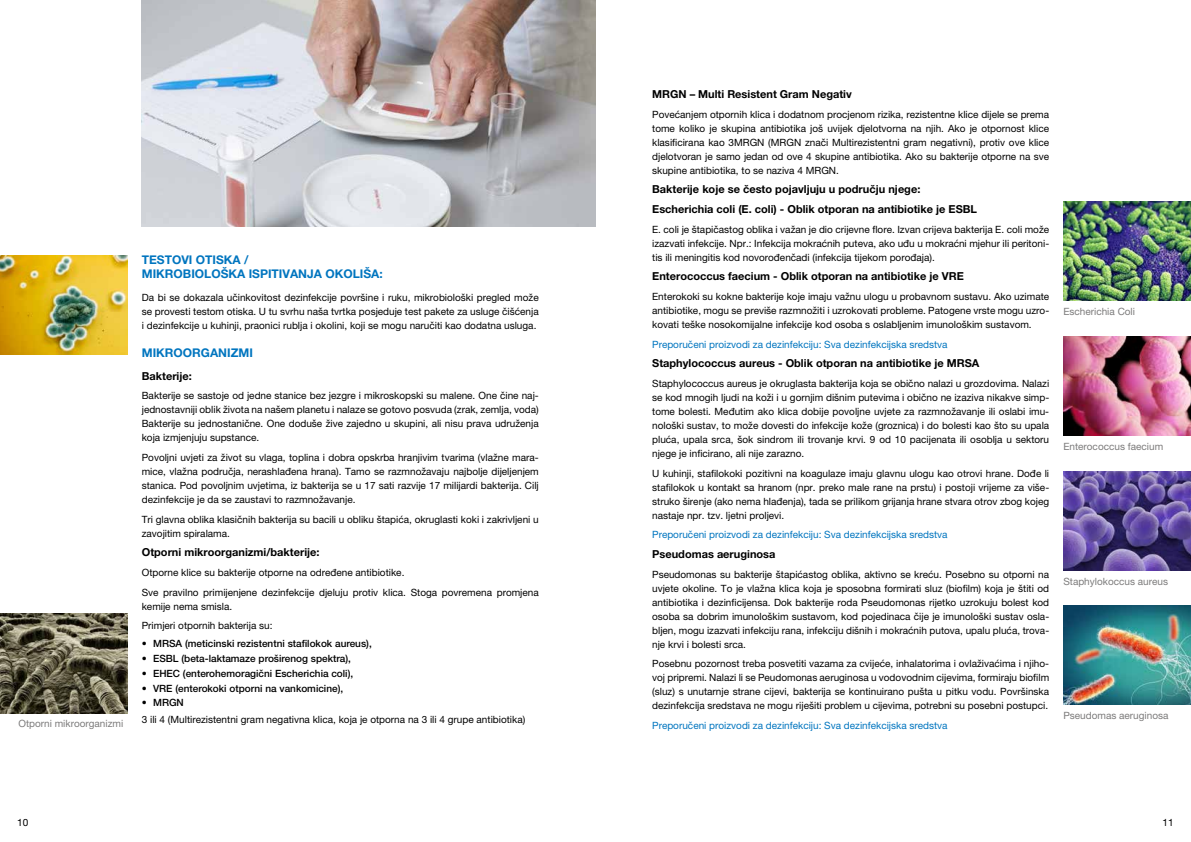
<style>
.page{position:relative;width:1191px;height:842px;background:#fff}
.page>*{position:absolute;margin:0;border:0;box-sizing:border-box;transform-origin:0 0}
.t1{font:700 12px/14.4px "Helvetica Neue LT Pro";color:#0075bf}
.t2{font:700 11px/19.7px "Helvetica Neue LT Pro";color:#000}
.t3{font:10px/14px "Helvetica Neue LT Pro";color:#000;text-align:justify}
.t4{font:10px "Helvetica Neue LT Pro";color:#0075bf}
.t5{font:500 10px "Helvetica Neue LT Pro";color:#000}
.t6{font:10px "Helvetica Neue LT Pro";color:#7c7b7b}
</style>
<div class="page">
<img style="left:142px;top:0;width:453px;height:227px">
<img style="left:0;top:255px;width:128px;height:99px">
<img style="left:0;top:614px;width:128px;height:99px">
<img style="left:1063px;top:202px;width:128px;height:99px">
<img style="left:1063px;top:471px;width:128px;height:99px">
<img style="left:1063px;top:336px;width:128px;height:100px">
<img style="left:1063px;top:606px;width:128px;height:99px">
<p class="t6" style="left:18px;top:718px;width:106px">Otporni mikroorganizmi</p>
<p class="t1" style="left:142px;top:252px;width:242px">TESTOVI OTISKA /<br>MIKROBIOLOŠKA ISPITIVANJA OKOLIŠA:</p>
<p class="t3" style="left:142px;top:290px;width:398px">Da bi se dokazala učinkovitost dezinfekcije površine i ruku, mikrobiološki pregled može se provesti testom otiska. U tu svrhu naša tvrtka posjeduje test pakete za usluge čišćenja i dezinfekcije u kuhinji, praonici rublja i okolini, koji se mogu naručiti kao dodatna usluga.</p>
<p class="t1" style="left:142px;top:345px;width:113px">MIKROORGANIZMI</p>
<p class="t2" style="left:142px;top:366px;width:52px">Bakterije:</p>
<p class="t3" style="left:142px;top:389px;width:398px">Bakterije se sastoje od jedne stanice bez jezgre i mikroskopski su malene. One čine naj&shy;jednostavniji oblik života na našem planetu i nalaze se gotovo posvuda (zrak, zemlja, voda)<br>Bakterije su jednostanične. One doduše žive zajedno u skupini, ali nisu prava udruženja koja izmjenjuju supstance.</p>
<p class="t3" style="left:142px;top:450px;width:398px">Povoljni uvjeti za život su vlaga, toplina i dobra opskrba hranjivim tvarima (vlažne mara&shy;mice, vlažna područja, nerashlađena hrana). Tamo se razmnožavaju najbolje dijeljenjem stanica. Pod povoljnim uvjetima, iz bakterija se u 17 sati razvije 17 milijardi bakterija. Cilj dezinfekcije je da se zaustavi to razmnožavanje.</p>
<p class="t3" style="left:142px;top:512px;width:398px">Tri glavna oblika klasičnih bakterija su bacili u obliku štapića, okruglasti koki i zakrivljeni u zavojitim spiralama.</p>
<p class="t2" style="left:142px;top:542px;width:179px">Otporni mikroorganizmi/bakterije:</p>
<p class="t3" style="left:142px;top:562px;width:398px;line-height:19.7px">Otporne klice su bakterije otporne na određene antibiotike.<br>Sve pravilno primijenjene dezinfekcije djeluju protiv klica. Stoga povremena promjena</p>
<p class="t3" style="left:142px;top:596px;width:132px;line-height:19.7px">kemije nema smisla.<br>Primjeri otpornih bakterija su:</p>
<p class="t5" style="left:142px;top:638px;width:231px">• MRSA (meticinski rezistentni stafilokok aureus),</p>
<p class="t5" style="left:142px;top:652px;width:211px">• ESBL (beta-laktamaze proširenog spektra),</p>
<p class="t5" style="left:142px;top:667px;width:213px">• EHEC (enterohemoragični Escherichia coli),</p>
<p class="t5" style="left:142px;top:682px;width:203px">• VRE (enterokoki otporni na vankomicine),</p>
<p class="t5" style="left:142px;top:697px;width:44px">• MRGN</p>
<p class="t3" style="left:142px;top:712px;width:385px">3 ili 4 (Multirezistentni gram negativna klica, koja je otporna na 3 ili 4 grupe antibiotika)</p>
<p class="t2" style="left:652px;top:84px;width:201px">MRGN – Multi Resistent Gram Negativ</p>
<p class="t3" style="left:652px;top:107px;width:398px">Povećanjem otpornih klica i dodatnom procjenom rizika, rezistentne klice dijele se prema tome koliko je skupina antibiotika još uvijek djelotvorna na njih. Ako je otpornost klice klasificirana kao 3MRGN (MRGN znači Multirezistentni gram negativni), protiv ove klice djelotvoran je samo jedan od ove 4 skupine antibiotika. Ako su bakterije otporne na sve skupine antibiotika, to se naziva 4 MRGN.</p>
<p class="t2" style="left:652px;top:179px;width:326px">Bakterije koje se često pojavljuju u području njege:<br>Escherichia coli (E. coli) - Oblik otporan na antibiotike je ESBL</p>
<p class="t3" style="left:652px;top:222px;width:398px">E. coli je štapičastog oblika i važan je dio crijevne flore. Izvan crijeva bakterija E. coli može izazvati infekcije. Npr.: Infekcija mokraćnih puteva, ako uđu u mokraćni mjehur ili peritoni&shy;tis ili meningitis kod novorođenčadi (infekcija tijekom porođaja).</p>
<p class="t2" style="left:652px;top:266px;width:313px">Enterococcus faecium - Oblik otporan na antibiotike je VRE</p>
<p class="t3" style="left:652px;top:289px;width:398px">Enterokoki su kokne bakterije koje imaju važnu ulogu u probavnom sustavu. Ako uzimate antibiotike, mogu se previše razmnožiti i uzrokovati probleme. Patogene vrste mogu uzro&shy;kovati teške nosokomijalne infekcije kod osoba s oslabljenim imunološkim sustavom.</p>
<p class="t4" style="left:652px;top:338px;width:297px">Preporučeni proizvodi za dezinfekciju: Sva dezinfekcijska sredstva</p>
<p class="t2" style="left:652px;top:353px;width:329px">Staphylococcus aureus - Oblik otporan na antibiotike je MRSA</p>
<p class="t3" style="left:652px;top:376px;width:398px">Staphylococcus aureus je okruglasta bakterija koja se obično nalazi u grozdovima. Nalazi se kod mnogih ljudi na koži i u gornjim dišnim putevima i obično ne izaziva nikakve simp&shy;tome bolesti. Međutim ako klica dobije povoljne uvjete za razmnožavanje ili oslabi imu&shy;nološki sustav, to može dovesti do infekcije kože (groznica) i do bolesti kao što su upala pluća, upala srca, šok sindrom ili trovanje krvi. 9 od 10 pacijenata ili osoblja u sektoru njege je inficirano, ali nije zarazno.</p>
<p class="t3" style="left:652px;top:466px;width:398px">U kuhinji, stafilokoki pozitivni na koagulaze imaju glavnu ulogu kao otrovi hrane. Dođe li stafilokok u kontakt sa hranom (npr. preko male rane na prstu) i postoji vrijeme za više&shy;struko širenje (ako nema hlađenja), tada se prilikom grijanja hrane stvara otrov zbog kojeg nastaje npr. tzv. ljetni proljevi.</p>
<p class="t4" style="left:652px;top:529px;width:297px">Preporučeni proizvodi za dezinfekciju: Sva dezinfekcijska sredstva</p>
<p class="t2" style="left:652px;top:544px;width:125px">Pseudomas aeruginosa</p>
<p class="t3" style="left:652px;top:567px;width:398px">Pseudomonas su bakterije štapićastog oblika, aktivno se kreću. Posebno su otporni na uvjete okoline. To je vlažna klica koja je sposobna formirati sluz (biofilm) koja je štiti od antibiotika i dezinficijensa. Dok bakterije roda Pseudomonas rijetko uzrokuju bolest kod osoba sa dobrim imunološkim sustavom, kod pojedinaca čije je imunološki sustav osla&shy;bljen, mogu izazvati infekciju rana, infekciju dišnih i mokraćnih putova, upalu pluća, trova&shy;nje krvi i bolesti srca.</p>
<p class="t3" style="left:652px;top:657px;width:398px">Posebnu pozornost treba posvetiti vazama za cvijeće, inhalatorima i ovlaživaćima i njiho&shy;voj pripremi. Nalazi li se Peudomonas aeruginosa u vodovodnim cijevima, formiraju biofilm (sluz) s unutarnje strane cijevi, bakterija se kontinuirano pušta u pitku vodu. Površinska dezinfekcija sredstava ne mogu riješiti problem u cijevima, potrebni su posebni postupci.</p>
<p class="t4" style="left:652px;top:719px;width:297px">Preporučeni proizvodi za dezinfekciju: Sva dezinfekcijska sredstva</p>
<p class="t6" style="left:1063px;top:306px;width:73px">Escherichia Coli</p>
<p class="t6" style="left:1063px;top:440px;width:101px">Enterococcus faecium</p>
<p class="t6" style="left:1063px;top:575px;width:106px">Staphylokoccus aureus</p>
<p class="t6" style="left:1063px;top:710px;width:107px">Pseudomas aeruginosa</p>
<p class="t3" style="left:17px;top:816px;width:13px">10</p>
<p class="t3" style="left:1162px;top:816px;width:13px">11</p>
</div>
